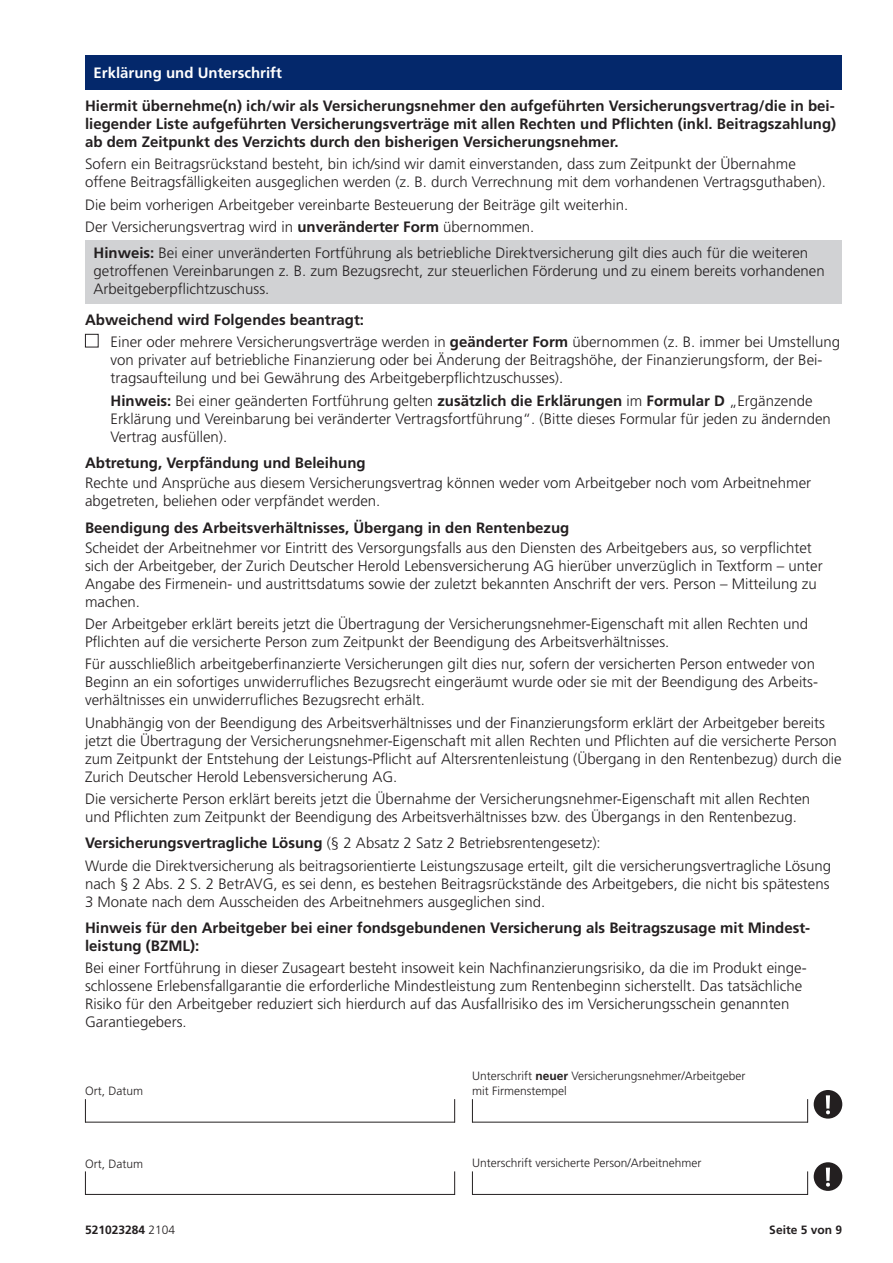
<style>
.page{position:relative;width:893px;height:1263px;background:#fff}
.page>*{position:absolute;margin:0;border:0;box-sizing:border-box;transform-origin:0 0}
.t1{font:300 15px/18px "Frutiger";color:#231f20}
.t2{font:700 15px/18px "Frutiger";color:#231f20;text-align:justify}
.t3{font:700 15px "Frutiger";color:#fff}
.t4{font:300 12px/14.4px "Frutiger";color:#231f20}
.t5{font:700 12px "Frutiger";color:#231f20}
.s1{font-weight:700}
.s2{font-weight:300}
</style>
<div class="page">
<div style="left:85px;top:240px;width:757px;height:64px;background:#d1d2d4"></div>
<div style="left:85px;top:55px;width:757px;height:34px;background:#04286b"></div>
<div style="left:85px;top:334px;width:14px;height:13px;border:1px solid #231f20"></div>
<svg style="left:85px;top:1171px;width:1px;height:23px"></svg>
<svg style="left:454px;top:1171px;width:1px;height:23px"></svg>
<hr style="left:85px;top:1194px;width:370px;height:1px;background:#231f20">
<svg style="left:85px;top:1099px;width:1px;height:23px"></svg>
<svg style="left:454px;top:1099px;width:1px;height:23px"></svg>
<hr style="left:85px;top:1122px;width:370px;height:1px;background:#231f20">
<svg style="left:472px;top:1171px;width:1px;height:23px"></svg>
<svg style="left:472px;top:1099px;width:1px;height:23px"></svg>
<svg style="left:807px;top:1171px;width:1px;height:23px"></svg>
<svg style="left:807px;top:1099px;width:1px;height:23px"></svg>
<hr style="left:472px;top:1194px;width:336px;height:1px;background:#231f20">
<hr style="left:472px;top:1122px;width:336px;height:1px;background:#231f20">
<div style="left:814px;top:1162px;width:28px;height:29px;background:#231f20;border-radius:50%"></div>
<svg style="left:826px;top:1168px;width:4px;height:19px"></svg>
<div style="left:814px;top:1090px;width:28px;height:29px;background:#231f20;border-radius:50%"></div>
<svg style="left:826px;top:1095px;width:4px;height:20px"></svg>
<p class="t3" style="left:94px;top:67px;width:190px">Erklärung und Unterschrift</p>
<p class="t2" style="left:85px;top:98px;width:752px">Hiermit übernehme(n) ich/wir als Versicherungsnehmer den aufgeführten Versicherungsvertrag/die in bei&shy;liegender Liste aufgeführten Versicherungsverträge mit allen Rechten und Pflichten (inkl. Beitragszahlung) ab dem Zeitpunkt des Verzichts durch den bisherigen Versicherungsnehmer.</p>
<p class="t1" style="left:85px;top:156px;width:742px">Sofern ein Beitragsrückstand besteht, bin ich/sind wir damit einverstanden, dass zum Zeitpunkt der Übernahme offene Beitragsfälligkeiten ausgeglichen werden (z. B. durch Verrechnung mit dem vorhandenen Vertragsguthaben).</p>
<p class="t1" style="left:85px;top:195px;width:545px;line-height:22.2px">Die beim vorherigen Arbeitgeber vereinbarte Besteuerung der Beiträge gilt weiterhin.<br>Der Versicherungsvertrag wird in <span class="s1">unveränderter Form</span> übernommen.</p>
<p class="t1" style="left:94px;top:245px;width:733px"><span class="s1">Hinweis:</span> Bei einer unveränderten Fortführung als betriebliche Direktversicherung gilt dies auch für die weiteren getroffenen Vereinbarungen z. B. zum Bezugsrecht, zur steuerlichen Förderung und zu einem bereits vorhandenen<br>Arbeitgeberpflichtzuschuss.</p>
<p class="t1" style="left:111px;top:310px;width:731px;line-height:22.4px;text-indent:-26px"><span class="s1">Abweichend wird Folgendes beantragt:<br></span>Einer oder mehrere Versicherungsverträge werden in <span class="s1">geänderter Form</span> übernommen (z. B. immer bei Umstellung</p>
<p class="t1" style="left:111px;top:352px;width:713px">von privater auf betriebliche Finanzierung oder bei Änderung der Beitragshöhe, der Finanzierungsform, der Bei&shy;tragsaufteilung und bei Gewährung des Arbeitgeberpflichtzuschusses).</p>
<p class="t1" style="left:111px;top:393px;width:722px"><span class="s1">Hinweis:</span> Bei einer geänderten Fortführung gelten <span class="s1">zusätzlich die Erklärungen</span> im <span class="s1">Formular D</span> „Ergänzende<br>Erklärung und Vereinbarung bei veränderter Vertragsfortführung“. (Bitte dieses Formular für jeden zu ändernden<br>Vertrag ausfüllen).</p>
<p class="t2" style="left:85px;top:455px;width:282px">Abtretung, Verpfändung und Beleihung</p>
<p class="t1" style="left:85px;top:475px;width:727px">Rechte und Ansprüche aus diesem Versicherungsvertrag können weder vom Arbeitgeber noch vom Arbeitnehmer abgetreten, beliehen oder verpfändet werden.</p>
<p class="t2" style="left:85px;top:520px;width:486px">Beendigung des Arbeitsverhältnisses, Übergang in den Rentenbezug</p>
<p class="t1" style="left:85px;top:540px;width:739px">Scheidet der Arbeitnehmer vor Eintritt des Versorgungsfalls aus den Diensten des Arbeitgebers aus, so verpflichtet sich der Arbeitgeber, der Zurich Deutscher Herold Lebensversicherung AG hierüber unverzüglich in Textform – unter Angabe des Firmenein- und austrittsdatums sowie der zuletzt bekannten Anschrift der vers. Person – Mitteilung zu machen.</p>
<p class="t1" style="left:85px;top:616px;width:725px">Der Arbeitgeber erklärt bereits jetzt die Übertragung der Versicherungsnehmer-Eigenschaft mit allen Rechten und<br>Pflichten auf die versicherte Person zum Zeitpunkt der Beendigung des Arbeitsverhältnisses.</p>
<p class="t1" style="left:85px;top:656px;width:734px">Für ausschließlich arbeitgeberfinanzierte Versicherungen gilt dies nur, sofern der versicherten Person entweder von<br>Beginn an ein sofortiges unwiderrufliches Bezugsrecht eingeräumt wurde oder sie mit der Beendigung des Arbeits&shy;verhältnisses ein unwiderrufliches Bezugsrecht erhält.</p>
<p class="t1" style="left:85px;top:715px;width:758px">Unabhängig von der Beendigung des Arbeitsverhältnisses und der Finanzierungsform erklärt der Arbeitgeber bereits jetzt die Übertragung der Versicherungsnehmer-Eigenschaft mit allen Rechten und Pflichten auf die versicherte Person zum Zeitpunkt der Entstehung der Leistungs-Pflicht auf Altersrentenleistung (Übergang in den Rentenbezug) durch die Zurich Deutscher Herold Lebensversicherung AG.</p>
<p class="t1" style="left:85px;top:791px;width:727px">Die versicherte Person erklärt bereits jetzt die Übernahme der Versicherungsnehmer-Eigenschaft mit allen Rechten und Pflichten zum Zeitpunkt der Beendigung des Arbeitsverhältnisses bzw. des Übergangs in den Rentenbezug.</p>
<p class="t1" style="left:85px;top:833px;width:747px;line-height:22.2px"><span class="s1">Versicherungsvertragliche Lösung</span> (§ 2 Absatz 2 Satz 2 Betriebsrentengesetz):<br>Wurde die Direktversicherung als beitragsorientierte Leistungszusage erteilt, gilt die versicherungsvertragliche Lösung</p>
<p class="t1" style="left:85px;top:876px;width:746px">nach § 2 Abs. 2 S. 2 BetrAVG, es sei denn, es bestehen Beitragsrückstände des Arbeitgebers, die nicht bis spätestens<br>3 Monate nach dem Ausscheiden des Arbeitnehmers ausgeglichen sind.</p>
<p class="t2" style="left:85px;top:920px;width:727px">Hinweis für den Arbeitgeber bei einer fondsgebundenen Versicherung als Beitragszusage mit Mindest&shy;leistung (BZML):</p>
<p class="t1" style="left:85px;top:960px;width:723px">Bei einer Fortführung in dieser Zusageart besteht insoweit kein Nachfinanzierungsrisiko, da die im Produkt einge&shy;schlossene Erlebensfallgarantie die erforderliche Mindestleistung zum Rentenbeginn sicherstellt. Das tatsächliche Risiko für den Arbeitgeber reduziert sich hierdurch auf das Ausfallrisiko des im Versicherungsschein genannten Garantiegebers.</p>
<p class="t4" style="left:85px;top:1085px;width:59px">Ort, Datum</p>
<p class="t4" style="left:85px;top:1157px;width:59px">Ort, Datum</p>
<p class="t4" style="left:472px;top:1070px;width:275px">Unterschrift <span class="s1">neuer</span> Versicherungsnehmer/Arbeitgeber mit Firmenstempel</p>
<p class="t4" style="left:472px;top:1157px;width:231px">Unterschrift versicherte Person/Arbeitnehmer</p>
<p class="t5" style="left:85px;top:1225px;width:92px">521023284 <span class="s2">2104</span></p>
<p class="t5" style="left:769px;top:1225px;width:74px">Seite 5 von 9</p>
</div>
